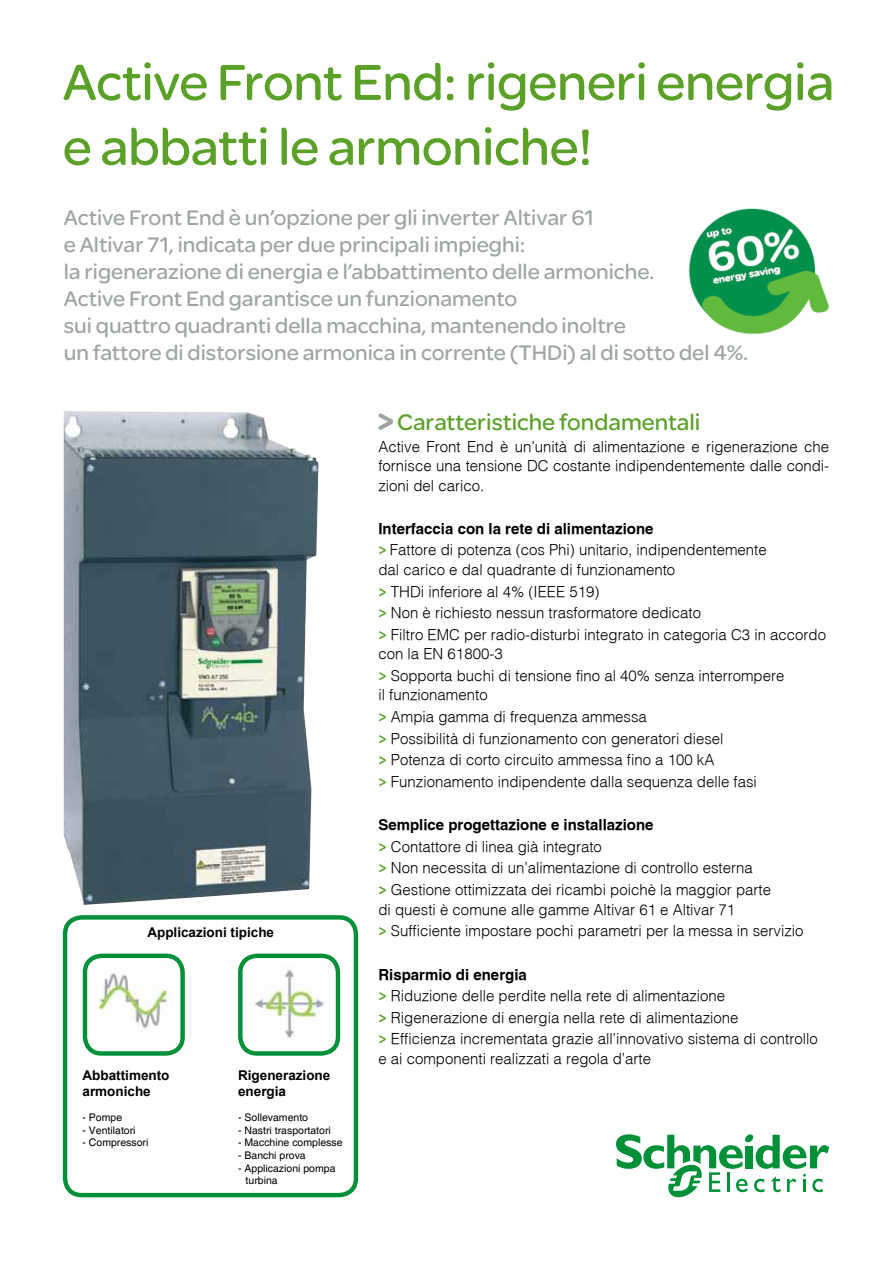
<style>
.page{position:relative;width:893px;height:1263px;background:#fff}
.page>*{position:absolute;margin:0;border:0;box-sizing:border-box;transform-origin:0 0}
.t1{font:54px/64.8px "SE Optimist";letter-spacing:-.005em;color:#5ba128}
.t2{font:24px "SE Optimist";color:#5ba128}
.t3{font:22.5px/27px "SE Optimist";color:#9fa4a5}
.t4{font:300 15px/21.6px "Helveticalight";color:#000}
.t5{font:700 15px "Helveticabold";color:#000}
.t6{font:700 13.5px/16.2px "Arial";color:#000}
.t7{font:10.5px/12.6px "Helvetica";color:#000}
.s1{font-family:"SE Optimist";font-weight:400;font-size:18px;color:#5ba128}
</style>
<div class="page">
<svg style="left:616px;top:1134px;width:213px;height:64px"></svg>
<svg style="left:378px;top:413px;width:15px;height:17px"></svg>
<img style="left:64px;top:411px;width:255px;height:494px">
<div style="left:63px;top:915px;width:295px;height:282px;border:4px solid #009037;border-radius:17px"></div>
<img style="left:244px;top:965px;width:91px;height:79px">
<div style="left:238px;top:954px;width:102px;height:102px;border:4px solid #009037;border-radius:17px"></div>
<img style="left:96px;top:973px;width:71px;height:58px">
<div style="left:83px;top:954px;width:102px;height:102px;border:4px solid #009037;border-radius:17px"></div>
<img style="left:688px;top:208px;width:142px;height:127px">
<h1 class="t1" style="left:63px;top:48px;width:773px">Active Front End: rigeneri energia e abbatti le armoniche!</h1>
<p class="t3" style="left:64px;top:203px;width:686px">Active Front End è un’opzione per gli inverter Altivar 61<br>e Altivar 71, indicata per due principali impieghi:<br>la rigenerazione di energia e l’abbattimento delle armoniche.<br>Active Front End garantisce un funzionamento<br>sui quattro quadranti della macchina, mantenendo inoltre<br>un fattore di distorsione armonica in corrente (THDi) al di sotto del 4%.</p>
<p class="t6" style="left:147px;top:925px;width:128px">Applicazioni tipiche</p>
<p class="t6" style="left:82px;top:1067px;width:88px">Abbattimento armoniche</p>
<p class="t7" style="left:83px;top:1111px;width:41px">- Pompe</p>
<p class="t7" style="left:83px;top:1124px;width:55px">- Ventilatori</p>
<p class="t7" style="left:83px;top:1137px;width:67px">- Compressori</p>
<p class="t6" style="left:238px;top:1067px;width:94px">Rigenerazione energia</p>
<p class="t7" style="left:238px;top:1111px;width:72px">- Sollevamento</p>
<p class="t7" style="left:238px;top:1124px;width:94px">- Nastri trasportatori</p>
<p class="t7" style="left:238px;top:1137px;width:106px">- Macchine complesse</p>
<p class="t7" style="left:238px;top:1149px;width:69px">- Banchi prova</p>
<p class="t7" style="left:246px;top:1162px;width:91px;text-indent:-7px">- Applicazioni pompa turbina</p>
<h2 class="t2" style="left:397px;top:405px;width:305px">Caratteristiche fondamentali</h2>
<p class="t4" style="left:378px;top:436px;width:452px;line-height:19.5px;text-align:justify">Active Front End è un’unità di alimentazione e rigenerazione che fornisce una tensione DC costante indipendentemente dalle condi&shy;zioni del carico.</p>
<p class="t5" style="left:378px;top:519px;width:277px">Interfaccia con la rete di alimentazione</p>
<p class="t4" style="left:378px;top:540px;width:390px;line-height:19.5px"><span class="s1">&gt;</span> Fattore di potenza (cos Phi) unitario, indipendentemente dal carico e dal quadrante di funzionamento</p>
<p class="t4" style="left:378px;top:580px;width:449px"><span class="s1">&gt;</span> THDi inferiore al 4% (IEEE 519)<br><span class="s1">&gt;</span> Non è richiesto nessun trasformatore dedicato<br><span class="s1">&gt;</span> Filtro EMC per radio-disturbi integrato in categoria C3 in accordo</p>
<p class="t4" style="left:378px;top:643px;width:407px">con la EN 61800-3<br><span class="s1">&gt;</span> Sopporta buchi di tensione fino al 40% senza interrompere</p>
<p class="t4" style="left:378px;top:684px;width:380px">il funzionamento<br><span class="s1">&gt;</span> Ampia gamma di frequenza ammessa<br><span class="s1">&gt;</span> Possibilità di funzionamento con generatori diesel<br><span class="s1">&gt;</span> Potenza di corto circuito ammessa fino a 100 kA<br><span class="s1">&gt;</span> Funzionamento indipendente dalla sequenza delle fasi</p>
<p class="t5" style="left:378px;top:816px;width:277px">Semplice progettazione e installazione</p>
<p class="t4" style="left:378px;top:835px;width:394px"><span class="s1">&gt;</span> Contattore di linea già integrato<br><span class="s1">&gt;</span> Non necessita di un’alimentazione di controllo esterna<br><span class="s1">&gt;</span> Gestione ottimizzata dei ricambi poichè la maggior parte</p>
<p class="t4" style="left:378px;top:898px;width:427px">di questi è comune alle gamme Altivar 61 e Altivar 71<br><span class="s1">&gt;</span> Sufficiente impostare pochi parametri per la messa in servizio</p>
<p class="t5" style="left:378px;top:965px;width:150px">Risparmio di energia</p>
<p class="t4" style="left:378px;top:984px;width:441px"><span class="s1">&gt;</span> Riduzione delle perdite nella rete di alimentazione<br><span class="s1">&gt;</span> Rigenerazione di energia nella rete di alimentazione<br><span class="s1">&gt;</span> Efficienza incrementata grazie all’innovativo sistema di controllo</p>
<p class="t4" style="left:378px;top:1047px;width:274px">e ai componenti realizzati a regola d’arte</p>
</div>
